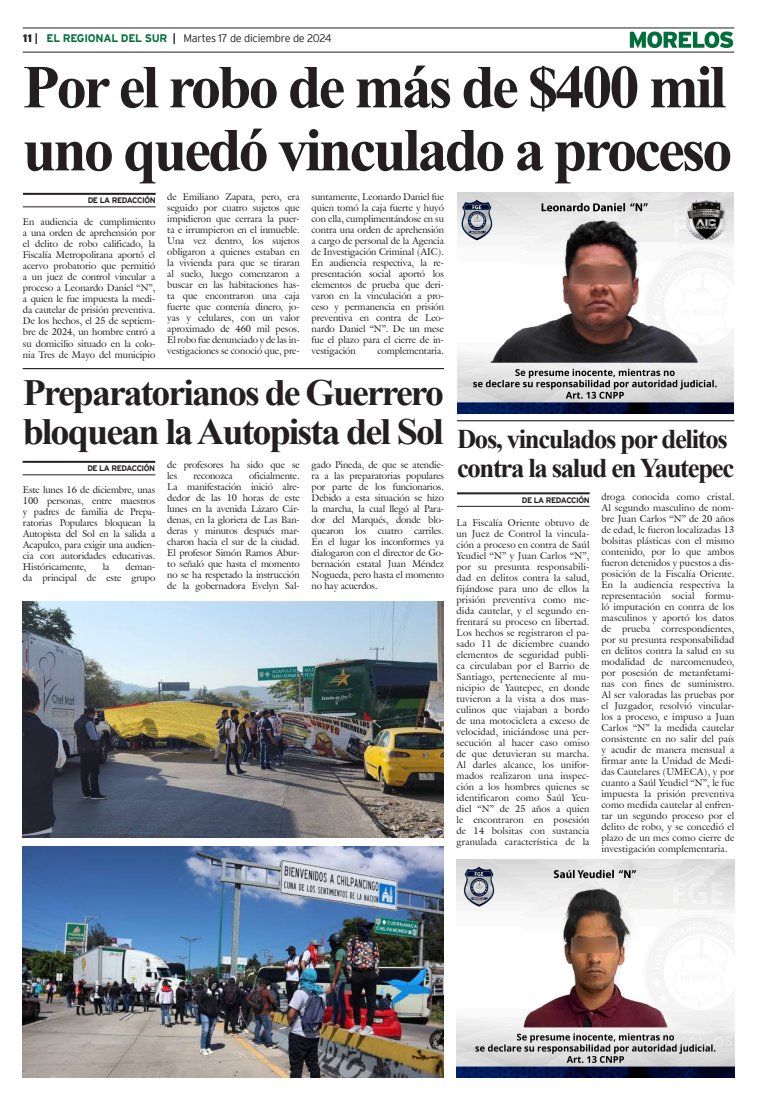
<style>
.page{position:relative;width:757px;height:1106px;background:#fff}
.page>*{position:absolute;margin:0;border:0;box-sizing:border-box;transform-origin:0 0}
.Cabeza_01{font:700 61px/63px "Times New Roman";letter-spacing:-.05em;color:#231f20}
.Cabeza_02{font:700 37px/39px "Times New Roman";letter-spacing:-.05em;color:#231f20}
.Cabeza_03{font:700 27px/29px "Times New Roman";letter-spacing:-.05em;color:#231f20}
.t1{font:300 11px "Interstate";letter-spacing:-.025em;color:#231f20}
.t2{font:9.5px/11px "Galliard IT Cby BT";letter-spacing:-.005em;color:#231f20;text-align:justify}
.t3{font:700 8px "Interstate";letter-spacing:-.05em;color:#231f20}
.s1{font-weight:900}
.s2{font-weight:700}
.s3{font-weight:700;color:#006f3c}
</style>
<div class="page">
<hr style="left:23px;top:28px;width:711px;height:1px;background:#231f20">
<hr style="left:23px;top:52px;width:711px;height:1px;background:#231f20">
<svg style="left:630px;top:31px;width:103px;height:17px"></svg>
<hr style="left:23px;top:193px;width:133px;height:2px;background:#231f20">
<hr style="left:23px;top:206px;width:133px;height:1px;background:#231f20">
<hr style="left:23px;top:368px;width:421px;height:1px;background:#000">
<hr style="left:23px;top:461px;width:132px;height:2px;background:#231f20">
<hr style="left:23px;top:474px;width:132px;height:1px;background:#231f20">
<hr style="left:457px;top:492px;width:133px;height:2px;background:#231f20">
<hr style="left:457px;top:506px;width:133px;height:1px;background:#231f20">
<hr style="left:457px;top:420px;width:277px;height:1px;background:#000">
<img style="left:23px;top:601px;width:421px;height:236px">
<img style="left:23px;top:846px;width:421px;height:231px">
<img style="left:457px;top:193px;width:276px;height:220px">
<img style="left:456px;top:860px;width:278px;height:217px">
<p class="t1" style="left:23px;top:32px;width:310px"><span class="s1">11</span> <span class="s2">|</span> <span class="s3">EL REGIONAL DEL SUR</span> <span class="s2">|</span> Martes 17 de diciembre de 2024</p>
<p class="Cabeza_01" style="left:23px;top:54px;width:711px">Por el robo de más de $400 mil uno quedó vinculado a proceso</p>
<p class="t3" style="left:88px;top:196px;width:69px">DE LA REDACCIÓN</p>
<p class="t2" style="left:167px;top:191px;width:134px">de Emiliano Zapata, pero, era seguido por cuatro sujetos que impidieron que cerrara la puer&shy;ta e irrumpieron en el inmueble.<br>Una vez dentro, los sujetos obligaron a quienes estaban en la vivienda para que se tiraran al suelo, luego comenzaron a buscar en las habitaciones has&shy;ta que encontraron una caja fuerte que contenía dinero, jo&shy;yas y celulares, con un valor aproximado de 460 mil pesos.<br>El robo fue denunciado y de las in&shy;vestigaciones se conoció que, pre-</p>
<p class="t2" style="left:312px;top:191px;width:134px">suntamente, Leonardo Daniel fue quien tomó la caja fuerte y huyó con ella, cumplimentándose en su contra una orden de aprehensión a cargo de personal de la Agencia de Investigación Criminal (AIC).<br>En audiencia respectiva, la re&shy;presentación social aportó los elementos de prueba que deri&shy;varon en la vinculación a pro&shy;ceso y permanencia en prisión preventiva en contra de Leo&shy;nardo Daniel “N”. De un mese fue el plazo para el cierre de in&shy;vestigación</p>
<p class="t2" style="left:23px;top:216px;width:134px">En audiencia de cumplimiento a una orden de aprehensión por el delito de robo calificado, la Fiscalía Metropolitana aportó el acervo probatorio que permitió a un juez de control vincular a proceso a Leonardo Daniel “N”, a quien le fue impuesta la medi&shy;da cautelar de prisión preventiva.<br>De los hechos, el 25 de septiem&shy;bre de 2024, un hombre entró a su domicilio situado en la colo&shy;nia Tres de Mayo del municipio</p>
<p class="t2" style="left:377px;top:345px;width:68px">complementaria.</p>
<p class="Cabeza_02" style="left:23px;top:372px;width:423px">Preparatorianos de Guerrero bloquean la Autopista del Sol</p>
<p class="t3" style="left:87px;top:464px;width:69px">DE LA REDACCIÓN</p>
<p class="t2" style="left:167px;top:459px;width:134px">de profesores ha sido que se les</p>
<p class="t2" style="left:167px;top:470px;width:134px;text-indent:82px">oficialmente.<br>La manifestación inició alre&shy;dedor de las 10 horas de este lunes en la avenida Lázaro Cár&shy;denas, en la glorieta de Las Ban&shy;deras y minutos después mar&shy;charon hacia el sur de la ciudad.<br>El profesor Simón Ramos Abur&shy;to señaló que hasta el momento no se ha respetado la instrucción de la gobernadora Evelyn Sal-</p>
<p class="t2" style="left:312px;top:459px;width:134px">gado Pineda, de que se atendie&shy;ra a las preparatorias populares por parte de los funcionarios.<br>Debido a esta situación se hizo la marcha, la cual llegó al Para&shy;dor del Marqués, donde blo&shy;quearon los cuatro carriles.<br>En el lugar los inconformes ya dialogaron con el director de Go&shy;bernación estatal Juan Méndez Nogueda, pero hasta el momento no hay acuerdos.</p>
<p class="t2" style="left:194px;top:470px;width:41px">reconozca</p>
<p class="t2" style="left:23px;top:484px;width:134px">Este lunes 16 de diciembre, unas 100 personas, entre maestros y padres de familia de Prepa&shy;ratorias Populares bloquean la Autopista del Sol en la salida a Acapulco, para exigir una audien&shy;cia con autoridades educativas.<br>Históricamente,</p>
<p class="t2" style="left:23px;top:561px;width:134px;text-align:right">deman-<br>da principal de este grupo</p>
<p class="t2" style="left:103px;top:561px;width:8px">la</p>
<p class="Cabeza_03" style="left:457px;top:424px;width:279px">Dos, vinculados por delitos contra la salud en Yautepec</p>
<p class="t3" style="left:522px;top:495px;width:69px">DE LA REDACCIÓN</p>
<p class="t2" style="left:456px;top:516px;width:134px">La Fiscalía Oriente obtuvo de un Juez de Control la vincula&shy;ción a proceso en contra de Saúl Yeudiel “N” y Juan Carlos “N”, por su presunta responsabili&shy;dad en delitos contra la salud, fijándose para uno de ellos la prisión preventiva como me&shy;dida cautelar, y el segundo en&shy;frentará su proceso en libertad.<br>Los hechos se registraron el pa&shy;sado 11 de diciembre cuando elementos de seguridad publi&shy;ca circulaban por el Barrio de Santiago, perteneciente al mu&shy;nicipio de Yautepec, en donde tuvieron a la vista a dos mas&shy;culinos que viajaban a bordo de una motocicleta a exceso de velocidad, iniciándose una per&shy;secución al hacer caso omiso de que detuvieran su marcha.<br>Al darles alcance, los unifor&shy;mados realizaron una inspec&shy;ción a los hombres quienes se identificaron como Saúl Yeu&shy;diel “N” de 25 años a quien le encontraron en posesión de 14 bolsitas con sustancia granulada característica de la</p>
<p class="t2" style="left:601px;top:490px;width:134px">droga conocida como cristal.<br>Al segundo masculino de nom&shy;bre Juan Carlos “N” de 20 años de edad, le fueron localizadas 13 bolsitas plásticas con el mismo contenido, por lo que ambos fueron detenidos y puestos a dis&shy;posición de la Fiscalía Oriente.<br>En la audiencia respectiva la representación social formu&shy;ló imputación en contra de los masculinos y aportó los datos de prueba correspondientes, por su presunta responsabilidad en delitos contra la salud en su modalidad de narcomenudeo, por posesión de metanfetami&shy;nas con fines de suministro.<br>Al ser valoradas las pruebas por el Juzgador, resolvió vincular&shy;los a proceso, e impuso a Juan Carlos “N” la medida cautelar consistente en no salir del país y acudir de manera mensual a firmar ante la Unidad de Medi&shy;das Cautelares (UMECA), y por cuanto a Saúl Yeudiel “N”, le fue impuesta la prisión preventiva como medida cautelar al enfren&shy;tar un segundo proceso por el delito de robo, y se concedió el plazo de un mes como cierre de investigación complementaria.</p>
</div>
